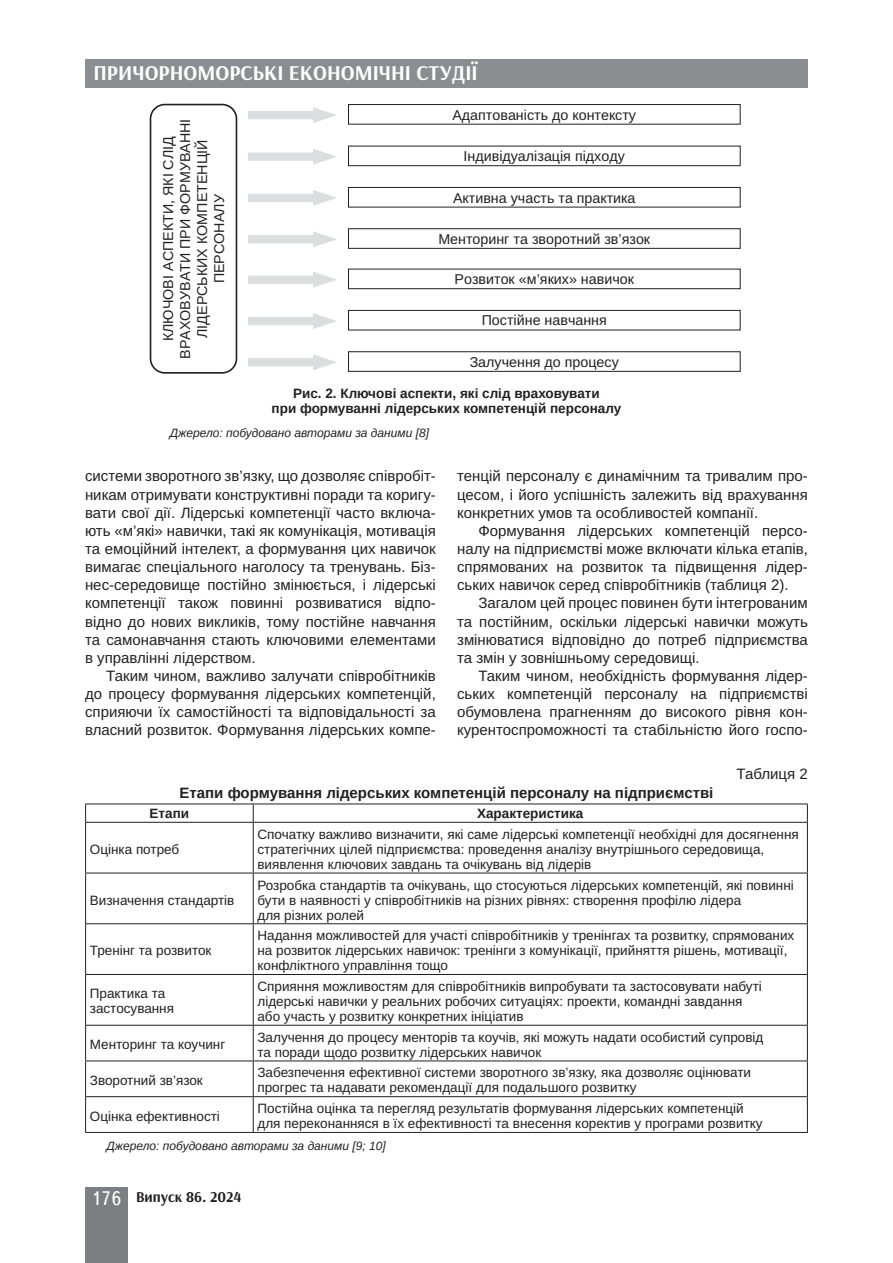
<style>
.page{position:relative;width:893px;height:1263px;background:#fff}
.page>*{position:absolute;margin:0;border:0;box-sizing:border-box;transform-origin:0 0}
.t1{font:700 21px "Arsenal";color:#fff}
.Текст_основной_G{font:15px/18.1px "Arimo";color:#231f20;text-align:justify}
.Таблица_подпись{font:700 15px "Arimo";color:#231f20}
.t2{font:700 15px "Arsenal";color:#231f20}
.t3{font:14.25px/17px "Arimo Roman";color:#231f20;text-align:center}
.Таблица_текст{font:13.5px/15px "Arimo";color:#231f20}
.Рисунок{font:700 13.5px "Arimo";color:#231f20}
.Таблица_шапка{font:700 13.5px "Arimo";color:#231f20}
.Джерело{font:italic 12px "Arimo";color:#231f20}
.s1{font-family:"Ukrainian Text";font-weight:400;font-size:19.5px;color:#fff}
</style>
<div class="page">
<div style="left:85px;top:59px;width:723px;height:29px;background:#8b8d90"></div>
<div style="left:85px;top:1186px;width:43px;height:76px;background:#7c7e81"></div>
<div style="left:150px;top:104px;width:87px;height:270px;background:#fff;border:2px solid #231f20;border-radius:14px"></div>
<div style="left:348px;top:104px;width:393px;height:21px;border:1px solid #231f20"></div>
<img style="left:349px;top:106px;width:391px;height:17px">
<div style="left:348px;top:146px;width:393px;height:20px;border:1px solid #231f20"></div>
<img style="left:349px;top:148px;width:391px;height:16px">
<div style="left:348px;top:187px;width:393px;height:21px;border:1px solid #231f20"></div>
<img style="left:349px;top:189px;width:391px;height:16px">
<div style="left:348px;top:228px;width:393px;height:21px;border:1px solid #231f20"></div>
<img style="left:349px;top:230px;width:391px;height:17px">
<div style="left:348px;top:269px;width:393px;height:20px;border:1px solid #231f20"></div>
<img style="left:349px;top:271px;width:391px;height:16px">
<div style="left:348px;top:310px;width:393px;height:20px;border:1px solid #231f20"></div>
<img style="left:349px;top:312px;width:391px;height:16px">
<div style="left:348px;top:351px;width:393px;height:21px;border:1px solid #231f20"></div>
<img style="left:349px;top:353px;width:391px;height:17px">
<svg style="left:248px;top:107px;width:89px;height:16px"></svg>
<svg style="left:248px;top:149px;width:89px;height:16px"></svg>
<svg style="left:248px;top:190px;width:89px;height:16px"></svg>
<svg style="left:248px;top:231px;width:89px;height:16px"></svg>
<svg style="left:248px;top:272px;width:89px;height:16px"></svg>
<svg style="left:248px;top:313px;width:88px;height:16px"></svg>
<svg style="left:248px;top:354px;width:89px;height:16px"></svg>
<hr style="left:85px;top:803px;width:168px;height:1px;background:#231f20">
<hr style="left:253px;top:803px;width:555px;height:1px;background:#231f20">
<hr style="left:85px;top:822px;width:168px;height:1px;background:#231f20">
<hr style="left:253px;top:822px;width:555px;height:1px;background:#231f20">
<hr style="left:85px;top:873px;width:168px;height:1px;background:#231f20">
<hr style="left:253px;top:873px;width:555px;height:1px;background:#231f20">
<hr style="left:85px;top:923px;width:168px;height:1px;background:#231f20">
<hr style="left:253px;top:923px;width:555px;height:1px;background:#231f20">
<hr style="left:85px;top:974px;width:168px;height:1px;background:#231f20">
<hr style="left:253px;top:974px;width:555px;height:1px;background:#231f20">
<hr style="left:85px;top:1025px;width:168px;height:1px;background:#231f20">
<hr style="left:253px;top:1025px;width:555px;height:1px;background:#231f20">
<hr style="left:85px;top:1060px;width:168px;height:1px;background:#231f20">
<hr style="left:253px;top:1060px;width:555px;height:1px;background:#231f20">
<hr style="left:85px;top:1096px;width:168px;height:1px;background:#231f20">
<hr style="left:253px;top:1096px;width:555px;height:1px;background:#231f20">
<hr style="left:85px;top:1132px;width:168px;height:1px;background:#231f20">
<hr style="left:253px;top:1132px;width:555px;height:1px;background:#231f20">
<svg style="left:85px;top:804px;width:1px;height:18px"></svg>
<hr style="left:85px;top:823px;width:1px;height:50px;background:#231f20">
<hr style="left:85px;top:873px;width:1px;height:50px;background:#231f20">
<hr style="left:85px;top:924px;width:1px;height:50px;background:#231f20">
<hr style="left:85px;top:975px;width:1px;height:50px;background:#231f20">
<hr style="left:85px;top:1025px;width:1px;height:35px;background:#231f20">
<hr style="left:85px;top:1061px;width:1px;height:35px;background:#231f20">
<hr style="left:85px;top:1097px;width:1px;height:35px;background:#231f20">
<svg style="left:253px;top:804px;width:1px;height:18px"></svg>
<svg style="left:807px;top:804px;width:1px;height:18px"></svg>
<hr style="left:253px;top:823px;width:1px;height:50px;background:#231f20">
<hr style="left:807px;top:823px;width:1px;height:50px;background:#231f20">
<hr style="left:253px;top:873px;width:1px;height:50px;background:#231f20">
<hr style="left:807px;top:873px;width:1px;height:50px;background:#231f20">
<hr style="left:253px;top:924px;width:1px;height:50px;background:#231f20">
<hr style="left:807px;top:924px;width:1px;height:50px;background:#231f20">
<hr style="left:253px;top:975px;width:1px;height:50px;background:#231f20">
<hr style="left:807px;top:975px;width:1px;height:50px;background:#231f20">
<hr style="left:253px;top:1025px;width:1px;height:35px;background:#231f20">
<hr style="left:807px;top:1025px;width:1px;height:35px;background:#231f20">
<hr style="left:253px;top:1061px;width:1px;height:35px;background:#231f20">
<hr style="left:807px;top:1061px;width:1px;height:35px;background:#231f20">
<hr style="left:253px;top:1097px;width:1px;height:35px;background:#231f20">
<hr style="left:807px;top:1097px;width:1px;height:35px;background:#231f20">
<h1 class="t1" style="left:94px;top:58px;width:386px">ПРИЧОРНОМОРСЬКІ ЕКОНОМІЧНІ СТУДІЇ</h1>
<p class="t3" style="left:160px;top:359px;width:242px;rotate:-90deg">КЛЮЧОВІ АСПЕКТИ, ЯКІ СЛІД<br>ВРАХОВУВАТИ ПРИ ФОРМУВАННІ<br>ЛІДЕРСЬКИХ КОМПЕТЕНЦІЙ<br>ПЕРСОНАЛУ</p>
<p class="t3" style="left:452px;top:106px;width:185px">Адаптованість до контексту</p>
<p class="t3" style="left:464px;top:148px;width:163px">Індивідуалізація підходу</p>
<p class="t3" style="left:453px;top:189px;width:184px">Активна участь та практика</p>
<p class="t3" style="left:438px;top:231px;width:213px">Менторинг та зворотний зв’язок</p>
<p class="t3" style="left:455px;top:271px;width:181px">Розвиток «м’яких» навичок</p>
<p class="t3" style="left:482px;top:312px;width:127px">Постійне навчання</p>
<p class="t3" style="left:470px;top:354px;width:151px">Залучення до процесу</p>
<p class="Рисунок" style="left:293px;top:384px;width:308px">Рис. 2. Ключові аспекти, які слід враховувати</p>
<p class="Рисунок" style="left:272px;top:399px;width:351px">при формуванні лідерських компетенцій персоналу</p>
<p class="Джерело" style="left:170px;top:424px;width:261px">Джерело: побудовано авторами за даними [8]</p>
<p class="Текст_основной_G" style="left:85px;top:467px;width:352px">системи зворотного зв’язку, що дозволяє співробіт&shy;никам отримувати конструктивні поради та коригу&shy;вати свої дії. Лідерські компетенції часто включа&shy;ють «м’які» навички, такі як комунікація, мотивація та емоційний інтелект, а формування цих навичок вимагає спеціального наголосу та тренувань. Біз&shy;нес-середовище постійно змінюється, і лідерські компетенції також повинні розвиватися відпо&shy;відно до нових викликів, тому постійне навчання та самонавчання стають ключовими елементами в управлінні лідерством.</p>
<p class="Текст_основной_G" style="left:85px;top:667px;width:352px;text-indent:21px">Таким чином, важливо залучати співробітників до процесу формування лідерських компетенцій, сприяючи їх самостійності та відповідальності за власний розвиток. Формування лідерських компе-</p>
<p class="Текст_основной_G" style="left:457px;top:467px;width:352px">тенцій персоналу є динамічним та тривалим про&shy;цесом, і його успішність залежить від врахування конкретних умов та особливостей компанії.</p>
<p class="Текст_основной_G" style="left:457px;top:522px;width:352px;text-indent:21px">Формування лідерських компетенцій персо&shy;налу на підприємстві може включати кілька етапів, спрямованих на розвиток та підвищення лідер&shy;ських навичок серед співробітників (таблиця 2).</p>
<p class="Текст_основной_G" style="left:457px;top:594px;width:352px;text-indent:21px">Загалом цей процес повинен бути інтегрованим та постійним, оскільки лідерські навички можуть змінюватися відповідно до потреб підприємства та змін у зовнішньому середовищі.</p>
<p class="Текст_основной_G" style="left:457px;top:667px;width:352px;text-indent:21px">Таким чином, необхідність формування лідер&shy;ських компетенцій персоналу на підприємстві обумовлена прагненням до високого рівня кон&shy;курентоспроможності та стабільністю його госпо-</p>
<p class="Текст_основной_G" style="left:737px;top:765px;width:73px">Таблиця 2</p>
<p class="Таблица_подпись" style="left:180px;top:782px;width:535px">Етапи формування лідерських компетенцій персоналу на підприємстві</p>
<p class="Таблица_шапка" style="left:150px;top:804px;width:41px">Етапи</p>
<p class="Таблица_шапка" style="left:477px;top:804px;width:108px">Характеристика</p>
<p class="Таблица_текст" style="left:90px;top:842px;width:91px">Оцінка потреб</p>
<p class="Таблица_текст" style="left:257px;top:827px;width:543px">Спочатку важливо визначити, які саме лідерські компетенції необхідні для досягнення стратегічних цілей підприємства: проведення аналізу внутрішнього середовища, виявлення ключових завдань та очікувань від лідерів</p>
<p class="Таблица_текст" style="left:90px;top:892px;width:146px">Визначення стандартів</p>
<p class="Таблица_текст" style="left:90px;top:943px;width:123px">Тренінг та розвиток</p>
<p class="Таблица_текст" style="left:257px;top:877px;width:538px">Розробка стандартів та очікувань, що стосуються лідерських компетенцій, які повинні бути в наявності у співробітників на різних рівнях: створення профілю лідера</p>
<p class="Таблица_текст" style="left:257px;top:907px;width:108px">для різних ролей</p>
<p class="Таблица_текст" style="left:257px;top:928px;width:538px">Надання можливостей для участі співробітників у тренінгах та розвитку, спрямованих на розвиток лідерських навичок: тренінги з комунікації, прийняття рішень, мотивації, конфліктного управління тощо</p>
<p class="Таблица_текст" style="left:90px;top:986px;width:86px">Практика та застосування</p>
<p class="Таблица_текст" style="left:257px;top:979px;width:506px">Сприяння можливостям для співробітників випробувати та застосовувати набуті лідерські навички у реальних робочих ситуаціях: проекти, командні завдання</p>
<p class="Таблица_текст" style="left:257px;top:1009px;width:267px">або участь у розвитку конкретних ініціатив</p>
<p class="Таблица_текст" style="left:90px;top:1037px;width:137px">Менторинг та коучинг</p>
<p class="Таблица_текст" style="left:257px;top:1030px;width:507px">Залучення до процесу менторів та коучів, які можуть надати особистий супровід</p>
<p class="Таблица_текст" style="left:257px;top:1045px;width:285px">та поради щодо розвитку лідерських навичок</p>
<p class="Таблица_текст" style="left:90px;top:1073px;width:115px">Зворотний зв’язок</p>
<p class="Таблица_текст" style="left:257px;top:1065px;width:495px">Забезпечення ефективної системи зворотного зв’язку, яка дозволяє оцінювати прогрес та надавати рекомендації для подальшого розвитку</p>
<p class="Таблица_текст" style="left:90px;top:1109px;width:132px">Оцінка ефективності</p>
<p class="Таблица_текст" style="left:257px;top:1101px;width:488px">Постійна оцінка та перегляд результатів формування лідерських компетенцій</p>
<p class="Таблица_текст" style="left:257px;top:1116px;width:507px">для переконанняся в їх ефективності та внесення коректив у програми розвитку</p>
<p class="Джерело" style="left:106px;top:1138px;width:281px">Джерело: побудовано авторами за даними [9; 10]</p>
<p class="t2" style="left:91px;top:1186px;width:152px"><span class="s1">176</span> Випуск 86. 2024</p>
</div>
